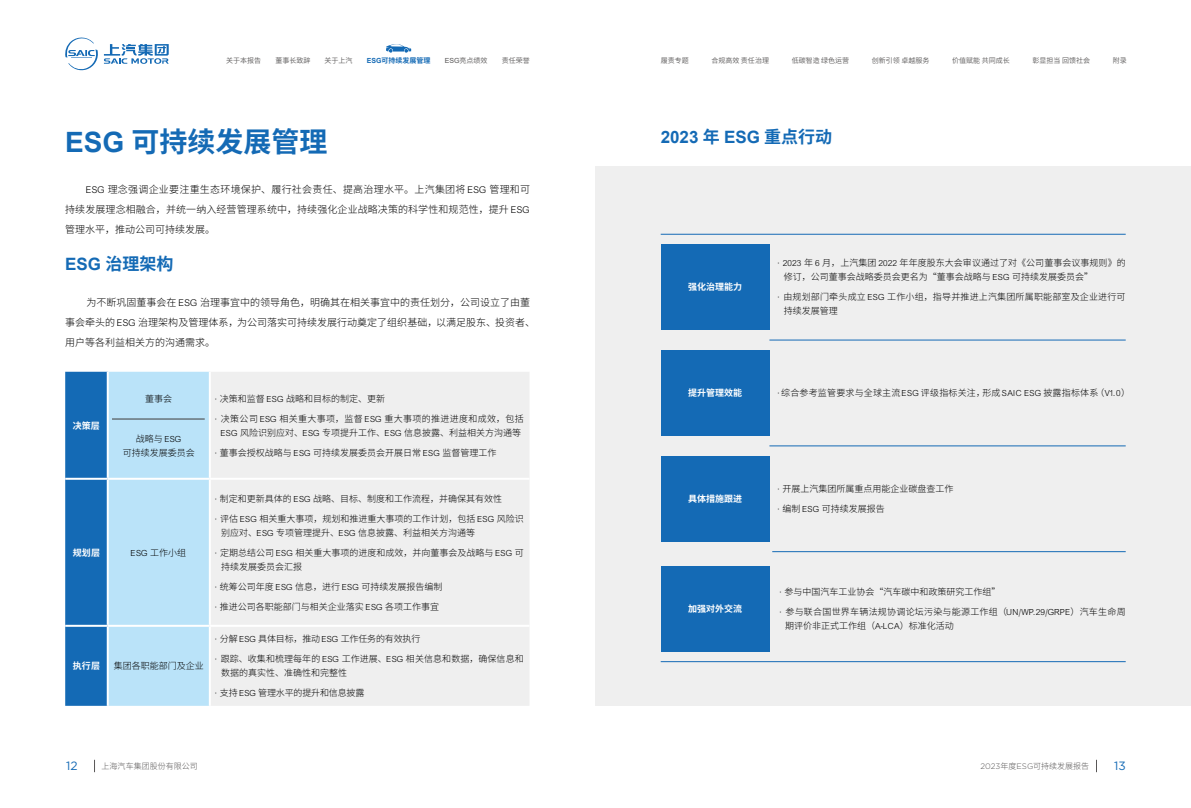
<style>
.page{position:relative;width:1191px;height:808px;background:#fff}
.page>*{position:absolute;margin:0;border:0;box-sizing:border-box;transform-origin:0 0}
.t1{font:700 28px "Source Han Sans CN";color:#146ab5}
.t2{font:700 17px "Arial";color:#146ab5}
.t3{font:700 17px "Source Han Sans CN";color:#146ab5}
.t4{font:12px "Gotham";color:#146ab5}
.t5{font:300 10px/20px "Source Han Sans CN";color:#000;text-align:justify}
.t6{font:300 9px/14px "Source Han Sans CN";color:#000}
.t7{font:300 9px/14px "Source Han Sans CN";letter-spacing:.02em;color:#000}
.t8{font:300 9px/14px "Source Han Sans CN";letter-spacing:.04em;color:#000;text-align:center}
.t9{font:300 9px/14px "Source Han Sans CN";letter-spacing:.025em;color:#000}
.t10{font:300 9px "Source Han Sans CN";letter-spacing:-.02em;color:#000}
.t11{font:700 9px "Source Han Sans CN";color:#fff}
.t12{font:300 8px "Source Han Sans CN";color:#595757}
.t13{font:7px "Source Han Sans CN";color:#595757}
.t14{font:700 7px "Source Han Sans CN";color:#146ab5}
.s1{font-family:"Arial"}
.s2{font-family:"Arial Lgt";font-weight:400}
.s3{font-family:"Source Han Sans CN"}
.s4{font-family:"Gotham"}
</style>
<div class="page">
<svg style="left:94px;top:760px;width:1px;height:12px"></svg>
<svg style="left:1096px;top:760px;width:1px;height:12px"></svg>
<svg style="left:65px;top:37px;width:104px;height:34px"></svg>
<svg style="left:386px;top:44px;width:25px;height:9px"></svg>
<svg style="left:65px;top:372px;width:144px;height:334px;background:#89bfe4"></svg>
<div style="left:211px;top:372px;width:318px;height:334px;background:#efefef"></div>
<hr style="left:107px;top:372px;width:2px;height:106px;background:#fff">
<hr style="left:65px;top:478px;width:43px;height:2px;background:#fff">
<hr style="left:108px;top:478px;width:102px;height:2px;background:#fff">
<hr style="left:107px;top:480px;width:2px;height:145px;background:#fff">
<hr style="left:210px;top:478px;width:319px;height:2px;background:#fff">
<hr style="left:65px;top:625px;width:43px;height:2px;background:#fff">
<hr style="left:108px;top:625px;width:102px;height:2px;background:#fff">
<hr style="left:107px;top:627px;width:2px;height:79px;background:#fff">
<hr style="left:210px;top:625px;width:319px;height:2px;background:#fff">
<div style="left:596px;top:166px;width:595px;height:540px;background:#efefef"></div>
<hr style="left:660px;top:234px;width:465px;height:1px;background:#146ab5">
<hr style="left:769px;top:340px;width:356px;height:1px;background:#146ab5">
<hr style="left:769px;top:446px;width:356px;height:1px;background:#146ab5">
<hr style="left:772px;top:551px;width:353px;height:1px;background:#146ab5">
<hr style="left:660px;top:661px;width:465px;height:1px;background:#146ab5">
<div style="left:660px;top:244px;width:109px;height:85px;background:#146ab5"></div>
<div style="left:660px;top:350px;width:109px;height:85px;background:#146ab5"></div>
<div style="left:660px;top:456px;width:109px;height:85px;background:#146ab5"></div>
<div style="left:660px;top:566px;width:109px;height:85px;background:#146ab5"></div>
<hr style="left:112px;top:419px;width:93px;height:1px;background:#3e3a39">
<p class="t13" style="left:226px;top:56px;width:36px">关于本报告</p>
<p class="t13" style="left:275px;top:56px;width:36px">董事长致辞</p>
<p class="t13" style="left:324px;top:56px;width:29px">关于上汽</p>
<p class="t14" style="left:367px;top:56px;width:65px"><span class="s1">ESG</span>可持续发展管理</p>
<p class="t13" style="left:445px;top:56px;width:44px"><span class="s1">ESG</span>亮点绩效</p>
<p class="t13" style="left:501px;top:56px;width:29px">责任荣誉</p>
<p class="t13" style="left:660px;top:56px;width:29px">履责专题</p>
<p class="t13" style="left:711px;top:56px;width:59px">合规高效 责任治理</p>
<p class="t13" style="left:791px;top:56px;width:59px">低碳智造 绿色运营</p>
<p class="t13" style="left:872px;top:56px;width:59px">创新引领 卓越服务</p>
<p class="t13" style="left:952px;top:56px;width:59px">价值赋能 共同成长</p>
<p class="t13" style="left:1032px;top:56px;width:59px">彰显担当 回馈社会</p>
<p class="t13" style="left:1112px;top:56px;width:15px">附录</p>
<h1 class="t1" style="left:65px;top:126px;width:264px"><span class="s1">ESG</span> 可持续发展管理</h1>
<p class="t5" style="left:65px;top:179px;width:466px;text-indent:21px"><span class="s2">ESG</span> 理念强调企业要注重生态环境保护、履行社会责任、提高治理水平。上汽集团将 <span class="s2">ESG</span> 管理和可持续发展理念相融合，并统一纳入经营管理系统中，持续强化企业战略决策的科学性和规范性，提升 <span class="s2">ESG</span>管理水平，推动公司可持续发展。</p>
<h2 class="t3" style="left:65px;top:254px;width:110px"><span class="s1">ESG</span> 治理架构</h2>
<p class="t5" style="left:65px;top:293px;width:471px;text-align:left;text-indent:21px">为不断巩固董事会在 <span class="s2">ESG</span> 治理事宜中的领导角色，明确其在相关事宜中的责任划分，公司设立了由董事会牵头的 <span class="s2">ESG</span> 治理架构及管理体系，为公司落实可持续发展行动奠定了组织基础，以满足股东、投资者、用户等各利益相关方的沟通需求。</p>
<p class="t11" style="left:73px;top:420px;width:28px">决策层</p>
<p class="t6" style="left:145px;top:392px;width:28px">董事会</p>
<p class="t6" style="left:123px;top:432px;width:73px;text-align:center">战略与 <span class="s2">ESG<br></span>可持续发展委员会</p>
<p class="t6" style="left:215px;top:392px;width:171px"><span class="s2">·</span> 决策和监督 <span class="s2">ESG</span> 战略和目标的制定、更新</p>
<p class="t8" style="left:215px;top:412px;width:310px"><span class="s2">·</span> 决策公司 <span class="s2">ESG</span> 相关重大事项，监督 <span class="s2">ESG</span> 重大事项的推进进度和成效，包括<br><span class="s2">ESG</span> 风险识别应对、<span class="s2">ESG</span> 专项提升工作、<span class="s2">ESG</span> 信息披露、利益相关方沟通等</p>
<p class="t6" style="left:215px;top:446px;width:282px"><span class="s2">·</span> 董事会授权战略与 <span class="s2">ESG</span> 可持续发展委员会开展日常 <span class="s2">ESG</span> 监督管理工作</p>
<p class="t11" style="left:73px;top:547px;width:28px">规划层</p>
<p class="t6" style="left:131px;top:546px;width:57px"><span class="s2">ESG</span> 工作小组</p>
<p class="t11" style="left:73px;top:661px;width:28px">执行层</p>
<p class="t6" style="left:114px;top:659px;width:91px">集团各职能部门及企业</p>
<p class="t6" style="left:215px;top:492px;width:288px"><span class="s2">·</span> 制定和更新具体的 <span class="s2">ESG</span> 战略、目标、制度和工作流程，并确保其有效性</p>
<p class="t6" style="left:221px;top:512px;width:304px;text-indent:-6px"><span class="s2">·</span> 评估 <span class="s2">ESG</span> 相关重大事项，规划和推进重大事项的工作计划，包括 <span class="s2">ESG</span> 风险识别应对、<span class="s2">ESG</span> 专项管理提升、<span class="s2">ESG</span> 信息披露、利益相关方沟通等</p>
<p class="t6" style="left:221px;top:546px;width:304px;text-indent:-6px"><span class="s2">·</span> 定期总结公司 <span class="s2">ESG</span> 相关重大事项的进度和成效，并向董事会及战略与 <span class="s2">ESG</span> 可持续发展委员会汇报</p>
<p class="t6" style="left:215px;top:580px;width:228px"><span class="s2">·</span> 统筹公司年度 <span class="s2">ESG</span> 信息，进行 <span class="s2">ESG</span> 可持续发展报告编制</p>
<p class="t6" style="left:215px;top:600px;width:225px"><span class="s2">·</span> 推进公司各职能部门与相关企业落实 <span class="s2">ESG</span> 各项工作事宜</p>
<p class="t10" style="left:215px;top:634px;width:206px"><span class="s2">·</span> 分解 <span class="s2">ESG</span> 具体目标，推动 <span class="s2">ESG</span> 工作任务的有效执行</p>
<p class="t6" style="left:221px;top:652px;width:304px;text-indent:-6px"><span class="s2">·</span> 跟踪、收集和梳理每年的 <span class="s2">ESG</span> 工作进展、<span class="s2">ESG</span> 相关信息和数据，确保信息和数据的真实性、准确性和完整性</p>
<p class="t10" style="left:215px;top:688px;width:150px"><span class="s2">·</span> 支持 <span class="s2">ESG</span> 管理水平的提升和信息披露</p>
<h2 class="t2" style="left:660px;top:125px;width:173px">2023 <span class="s3">年</span> ESG <span class="s3">重点行动</span></h2>
<p class="t11" style="left:688px;top:282px;width:55px">强化治理能力</p>
<p class="t11" style="left:688px;top:387px;width:55px">提升管理效能</p>
<p class="t11" style="left:688px;top:493px;width:55px">具体措施跟进</p>
<p class="t11" style="left:688px;top:603px;width:55px">加强对外交流</p>
<p class="t6" style="left:783px;top:256px;width:343px;text-indent:-6px"><span class="s2">· 2023</span> 年 <span class="s2">6</span> 月，上汽集团 <span class="s2">2022</span> 年年度股东大会审议通过了对《公司董事会议事规则》的修订，公司董事会战略委员会更名为“董事会战略与 <span class="s2">ESG</span> 可持续发展委员会”</p>
<p class="t7" style="left:783px;top:290px;width:343px;text-indent:-6px"><span class="s2">·</span> 由规划部门牵头成立 <span class="s2">ESG</span> 工作小组，指导并推进上汽集团所属职能部室及企业进行可持续发展管理</p>
<p class="t7" style="left:778px;top:386px;width:353px"><span class="s2">·</span>综合参考监管要求与全球主流 <span class="s2">ESG</span> 评级指标关注，形成 <span class="s2">SAIC ESG</span> 披露指标体系（<span class="s2">V1.0</span>）</p>
<p class="t6" style="left:778px;top:481px;width:177px"><span class="s2">·</span> 开展上汽集团所属重点用能企业碳盘查工作</p>
<p class="t6" style="left:778px;top:501px;width:108px"><span class="s2">·</span> 编制 <span class="s2">ESG</span> 可持续发展报告</p>
<p class="t6" style="left:780px;top:585px;width:222px"><span class="s2">·</span> 参与中国汽车工业协会“汽车碳中和政策研究工作组”</p>
<p class="t9" style="left:785px;top:605px;width:342px;text-indent:-5px"><span class="s2">·</span> 参与联合国世界车辆法规协调论坛污染与能源工作组（<span class="s2">UN/WP.29/GRPE</span>）汽车生命周期评价非正式工作组（<span class="s2">A-LCA</span>）标准化活动</p>
<h3 class="t4" style="left:66px;top:758px;width:13px">12</h3>
<p class="t12" style="left:102px;top:761px;width:98px">上海汽车集团股份有限公司</p>
<p class="t12" style="left:980px;top:761px;width:110px"><span class="s4">2023</span>年度<span class="s4">ESG</span>可持续发展报告</p>
<h3 class="t4" style="left:1114px;top:758px;width:13px">13</h3>
</div>
